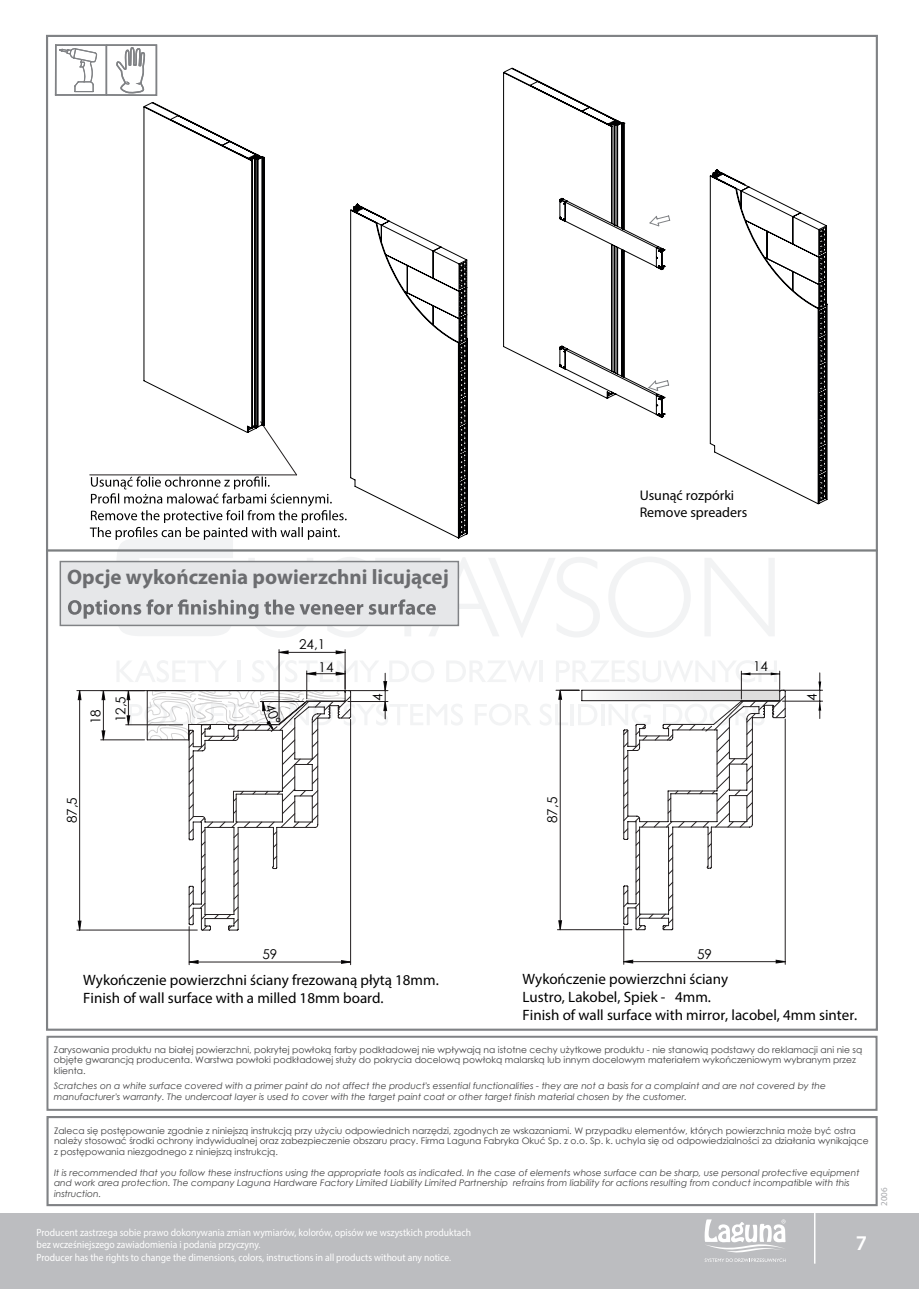
<style>
.page{position:relative;width:919px;height:1289px;background:#fff}
.page>*{position:absolute;margin:0;border:0;box-sizing:border-box;transform-origin:0 0}
.t1{font:700 21px "Myriad Pro";color:#6c6d70}
.t2{font:600 21px "Myriad Pro";color:#fff}
.t3{font:15px/18px "Myriad Pro";color:#000001}
.t4{font:13.95px/16.8px "Myriad Pro";color:#000001}
.t5{font:13.5px "Century Gothic";color:#000001}
.t6{font:10.5px/12.6px "Myriad Pro";color:#fff;scale:.91 1}
.t7{font:9px/10.5px "Century Gothic";color:#3e3e3f}
.t8{font:italic 9px/10.5px "Century Gothic";color:#3e3e3f}
.t9{font:9px "Myriad Pro";color:#a8a9ad}
</style>
<div class="page">
<svg style="left:609px;top:557px;width:81px;height:80px"></svg>
<svg style="left:705px;top:558px;width:69px;height:78px"></svg>
<hr style="left:47px;top:549px;width:829px;height:2px;background:#7c7f81">
<svg style="left:59px;top:48px;width:39px;height:45px"></svg>
<div style="left:105px;top:44px;width:52px;height:52px;border:2px solid #808285"></div>
<hr style="left:106px;top:45px;width:1px;height:50px;background:#808285">
<hr style="left:55px;top:44px;width:52px;height:2px;background:#808285">
<hr style="left:55px;top:94px;width:52px;height:2px;background:#808285">
<hr style="left:55px;top:45px;width:2px;height:50px;background:#808285">
<div style="left:60px;top:561px;width:399px;height:65px;background:#e6e7e9;border:1px solid #808285"></div>
<svg style="left:503px;top:68px;width:324px;height:436px"></svg>
<svg style="left:115px;top:46px;width:38px;height:50px"></svg>
<svg style="left:504px;top:68px;width:8px;height:4px"></svg>
<svg style="left:68px;top:421px;width:532px;height:216px"></svg>
<svg style="left:143px;top:102px;width:324px;height:436px"></svg>
<hr style="left:279px;top:649px;width:1px;height:73px;background:#231f20">
<hr style="left:345px;top:649px;width:1px;height:40px;background:#231f20">
<hr style="left:101px;top:739px;width:43px;height:1px;background:#231f20">
<hr style="left:77px;top:929px;width:120px;height:1px;background:#231f20">
<hr style="left:77px;top:690px;width:267px;height:1px;background:#231f20">
<hr style="left:189px;top:926px;width:1px;height:38px;background:#231f20">
<hr style="left:350px;top:719px;width:1px;height:245px;background:#231f20">
<svg style="left:279px;top:650px;width:66px;height:4px"></svg>
<svg style="left:78px;top:690px;width:3px;height:240px"></svg>
<svg style="left:189px;top:960px;width:162px;height:3px"></svg>
<hr style="left:782px;top:690px;width:40px;height:1px;background:#231f20">
<hr style="left:782px;top:701px;width:40px;height:1px;background:#231f20">
<hr style="left:623px;top:926px;width:1px;height:38px;background:#231f20">
<hr style="left:784px;top:719px;width:1px;height:245px;background:#231f20">
<svg style="left:818px;top:673px;width:3px;height:45px"></svg>
<svg style="left:623px;top:959px;width:162px;height:4px"></svg>
<div style="left:46px;top:1035px;width:831px;height:75px;border:2px solid #808285"></div>
<div style="left:46px;top:1115px;width:831px;height:91px;border:2px solid #808285"></div>
<div style="left:0;top:1212px;width:918px;height:76px;background:#bcbdc0"></div>
<svg style="left:704px;top:1219px;width:81px;height:42px"></svg>
<hr style="left:814px;top:1212px;width:1px;height:51px;background:#fff">
<svg style="left:102px;top:660px;width:683px;height:270px"></svg>
<h1 class="t1" style="left:67px;top:563px;width:383px">Opcje wykończenia powierzchni licującej</h1>
<h3 class="t5" style="left:299px;top:635px;width:28px">24,1</h3>
<h3 class="t5" style="left:86px;top:724px;width:16px;rotate:-90deg">18</h3>
<h3 class="t5" style="left:111px;top:722px;width:28px;rotate:-90deg">12,5</h3>
<h3 class="t5" style="left:62px;top:823px;width:28px;rotate:-90deg">87,5</h3>
<h3 class="t5" style="left:318px;top:658px;width:16px">14</h3>
<h3 class="t5" style="left:368px;top:701px;width:9px;rotate:-90deg">4</h3>
<h3 class="t5" style="left:543px;top:823px;width:28px;rotate:-90deg">87,5</h3>
<h3 class="t4" style="left:639px;top:487px;width:109px">Usunąć rozpórki<br>Remove spreaders</h3>
<h3 class="t5" style="left:753px;top:656px;width:16px">14</h3>
<h3 class="t5" style="left:802px;top:700px;width:9px;rotate:-90deg">4</h3>
<h3 class="t5" style="left:262px;top:944px;width:16px">59</h3>
<h2 class="t3" style="left:83px;top:970px;width:357px">Wykończenie powierzchni ściany frezowaną płytą 18mm.<br>Finish of wall surface with a milled 18mm board.</h2>
<h3 class="t5" style="left:697px;top:944px;width:16px">59</h3>
<h2 class="t3" style="left:522px;top:969px;width:336px">Wykończenie powierzchni ściany<br>Lustro, Lakobel, Spiek - 4mm.<br>Finish of wall surface with mirror, lacobel, 4mm sinter.</h2>
<p class="t7" style="left:54px;top:1043px;width:809px">Zarysowania produktu na białej powierzchni, pokrytej powłoką farby podkładowej nie wpływają na istotne cechy użytkowe produktu - nie stanowią podstawy do reklamacji ani nie są objęte gwarancją producenta. Warstwa powłoki podkładowej służy do pokrycia docelową powłoką malarską lub innym docelowym materiałem wykończeniowym wybranym przez klienta.</p>
<p class="t8" style="left:54px;top:1080px;width:773px">Scratches on a white surface covered with a primer paint do not affect the product's essential functionalities - they are not a basis for a complaint and are not covered by the manufacturer's warranty. The undercoat layer is used to cover with the target paint coat or other target finish material chosen by the customer.</p>
<p class="t7" style="left:54px;top:1124px;width:816px">Zaleca się postępowanie zgodnie z niniejszą instrukcją przy użyciu odpowiednich narzędzi, zgodnych ze wskazaniami. W przypadku elementów, których powierzchnia może być ostra należy stosować środki ochrony indywidualnej oraz zabezpieczenie obszaru pracy. Firma Laguna Fabryka Okuć Sp. z o.o. Sp. k. uchyla się od odpowiedzialności za działania wynikające z postępowania niezgodnego z niniejszą instrukcją.</p>
<p class="t8" style="left:54px;top:1166px;width:807px">It is recommended that you follow these instructions using the appropriate tools as indicated. In the case of elements whose surface can be sharp, use personal protective equipment and work area protection. The company Laguna Hardware Factory Limited Liability Limited Partnership refrains from liability for actions resulting from conduct incompatible with this instruction.</p>
<p class="t6" style="left:37px;top:1225px;width:479px">Producent zastrzega sobie prawo dokonywania zmian wymiarów, kolorów, opisów we wszystkich produktach bez wcześniejszego zawiadomienia i podania przyczyny.<br>Producer has the rights to change the dimensions, colors, instructions in all products without any notice.</p>
<h1 class="t2" style="left:855px;top:1229px;width:13px">7</h1>
<p class="t9" style="left:878px;top:1205px;width:20px;rotate:-90deg">2006</p>
</div>
